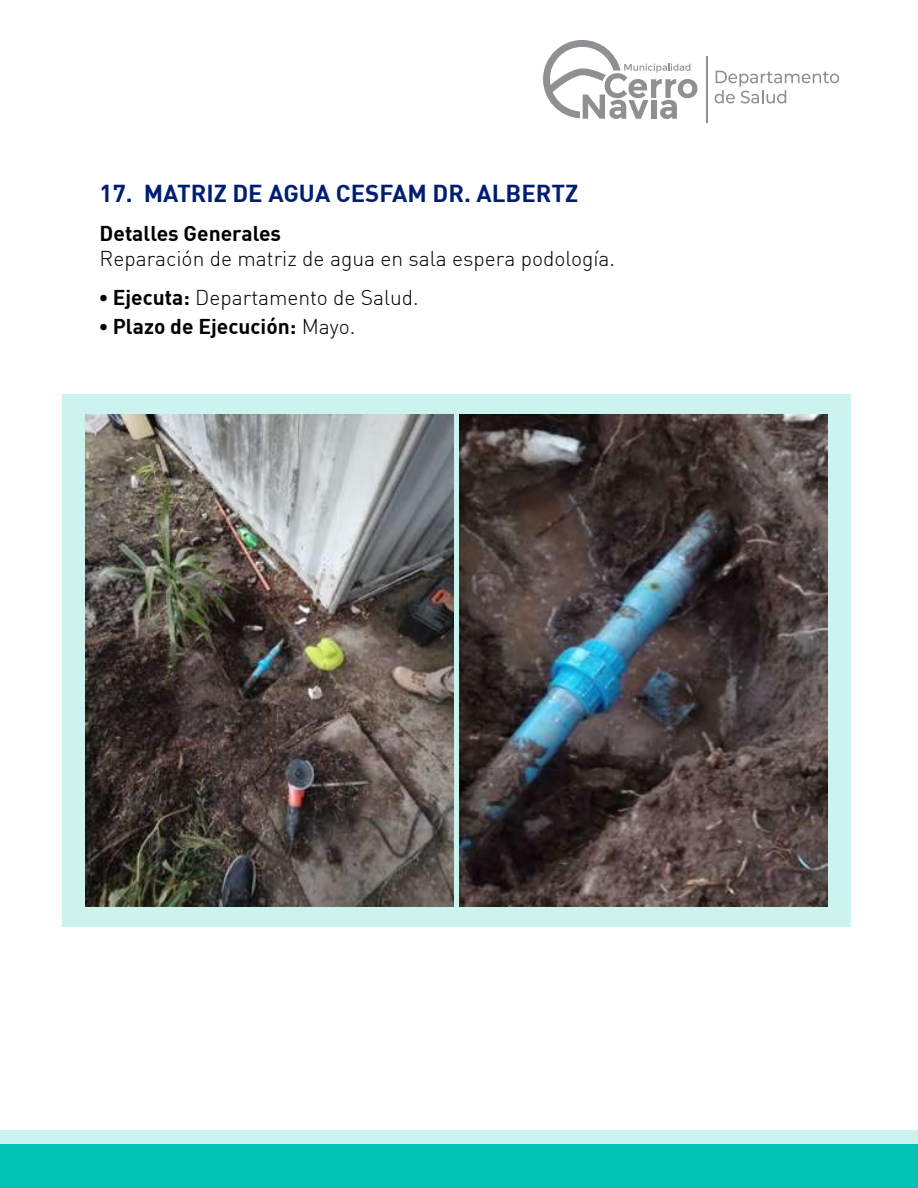
<style>
.page{position:relative;width:918px;height:1188px;background:#fff}
.page>*{position:absolute;margin:0;border:0;box-sizing:border-box;transform-origin:0 0}
.t1{font:700 24px "DIN";color:#001e71}
.t2{font:21px/39px "DIN Light Alternate";color:#000}
.t3{font:700 21px "DIN";color:#000}
.s1{font-family:"Montserrat";font-weight:900;font-size:24px}
.s2{font-family:"DIN";font-weight:700}
.s3{font-family:"DIN Light Alternate";font-weight:400}
</style>
<div class="page">
<svg style="left:543px;top:40px;width:154px;height:79px"></svg>
<hr style="left:706px;top:56px;width:1px;height:67px;background:#8e9091">
<svg style="left:715px;top:71px;width:124px;height:33px"></svg>
<div style="left:63px;top:394px;width:788px;height:532px;background:#cdf3ee"></div>
<div style="left:0;top:1130px;width:918px;height:50px;background:#cdf3ee"></div>
<div style="left:0;top:1144px;width:918px;height:44px;background:#00c3b3"></div>
<img style="left:85px;top:415px;width:369px;height:491px">
<img style="left:459px;top:415px;width:369px;height:491px">
<p class="t1" style="left:100px;top:177px;width:480px">17. MATRIZ DE AGUA CESFAM DR. ALBERTZ</p>
<p class="t3" style="left:100px;top:219px;width:183px">Detalles Generales</p>
<p class="t2" style="left:100px;top:239px;width:517px">Reparación de matriz de agua en sala espera podología. <span class="s1">·</span> <span class="s2">Ejecuta:</span> Departamento de Salud.</p>
<p class="t3" style="left:100px;top:312px;width:257px"><span class="s1">·</span> Plazo de Ejecución: <span class="s3">Mayo.</span></p>
</div>
